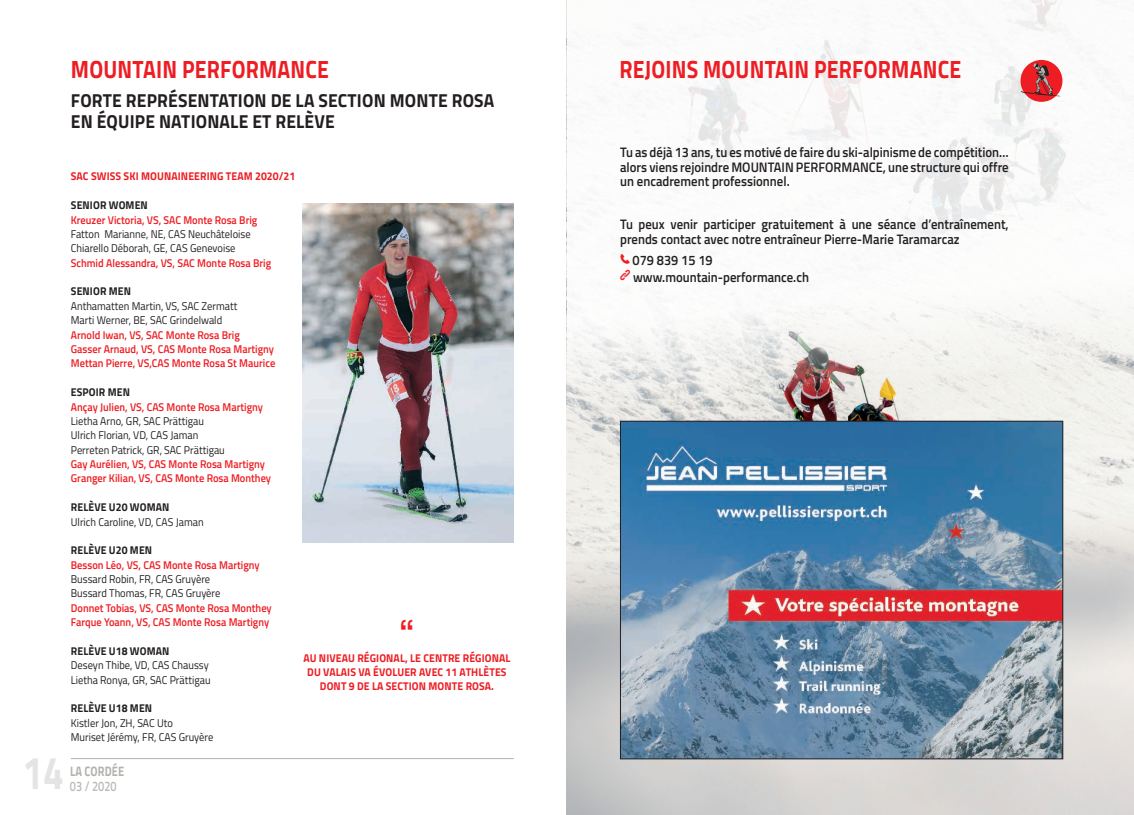
<style>
.page{position:relative;width:1134px;height:815px;background:#fff}
.page>*{position:absolute;margin:0;border:0;box-sizing:border-box;transform-origin:0 0}
.t1{font:700 46.25px "Titillium Web";color:#e4e4e4;scale:.8 1}
.t2{font:37.5px "Pragmatica Ext";color:#ee1d23;scale:.95 1}
.t3{font:700 25px "Titillium Web";letter-spacing:.01em;color:#ee1d23;scale:.85 1}
.t4{font:700 18.75px/21.2px "Titillium Web";letter-spacing:.01em;color:#231f20;scale:.93 1}
.t5{font:600 13.75px/14.4px "Titillium Web";color:#231f20;scale:.93 1}
.t6{font:700 13.75px "Titillium Web";letter-spacing:.01em;color:#b4b2ae;scale:.8 1}
.t7{font:600 13.75px "Titillium Web";color:#bdbbb8;scale:.8 1}
.t8{font:11.25px/14.4px "Titillium Web";color:#231f20;scale:.93 1}
.t9{font:600 11.25px/14.4px "Titillium Web";color:#ee1d23;scale:.93 1}
.t10{font:700 11.25px/14.4px "Titillium Web";letter-spacing:.01em;color:#ee1d23;text-align:center;scale:.93 1}
.t11{font:700 11.25px "Titillium Web";letter-spacing:.01em;color:#231f20;scale:.93 1}
.s1{font-family:"Breezi Icon Set";font-weight:400;color:#ee1d23}
</style>
<div class="page">
<hr style="left:71px;top:758px;width:443px;height:1px;background:#b4b2ae">
<img style="left:567px;top:422px;width:567px;height:393px">
<svg style="left:567px;top:0;width:567px;height:422px"></svg>
<img style="left:622px;top:423px;width:439px;height:334px">
<div style="left:620px;top:421px;width:443px;height:338px;border:1px solid #231f20"></div>
<img style="left:302px;top:204px;width:212px;height:338px">
<div style="left:1020px;top:60px;width:42px;height:42px;background:#ee1d23;border-radius:50%"></div>
<svg style="left:1021px;top:63px;width:40px;height:33px"></svg>
<h3 class="t3" style="left:71px;top:50px;width:305px">MOUNTAIN PERFORMANCE</h3>
<h3 class="t4" style="left:71px;top:89px;width:457px">FORTE REPRÉSENTATION DE LA SECTION MONTE ROSA<br>EN ÉQUIPE NATIONALE ET RELÈVE</h3>
<p class="t10" style="left:71px;top:169px;width:243px">SAC SWISS SKI MOUNAINEERING TEAM 2020/21</p>
<p class="t11" style="left:71px;top:197px;width:84px">SENIOR WOMEN</p>
<p class="t9" style="left:71px;top:212px;width:202px">Kreuzer Victoria, VS, SAC Monte Rosa Brig</p>
<p class="t8" style="left:71px;top:226px;width:195px">Fatton Marianne, NE, CAS Neuchâteloise<br>Chiarello Déborah, GE, CAS Genevoise</p>
<p class="t9" style="left:71px;top:255px;width:217px">Schmid Alessandra, VS, SAC Monte Rosa Brig</p>
<p class="t11" style="left:71px;top:283px;width:66px">SENIOR MEN</p>
<p class="t8" style="left:71px;top:298px;width:181px">Anthamatten Martin, VS, SAC Zermatt<br>Marti Werner, BE, SAC Grindelwald</p>
<p class="t9" style="left:71px;top:327px;width:221px">Arnold Iwan, VS, SAC Monte Rosa Brig<br>Gasser Arnaud, VS, CAS Monte Rosa Martigny<br>Mettan Pierre, VS,CAS Monte Rosa St Maurice</p>
<p class="t11" style="left:71px;top:384px;width:65px">ESPOIR MEN</p>
<p class="t9" style="left:71px;top:399px;width:208px">Ançay Julien, VS, CAS Monte Rosa Martigny</p>
<p class="t8" style="left:71px;top:413px;width:167px">Lietha Arno, GR, SAC Prättigau<br>Ulrich Florian, VD, CAS Jaman<br>Perreten Patrick, GR, SAC Prättigau</p>
<p class="t9" style="left:71px;top:456px;width:217px">Gay Aurélien, VS, CAS Monte Rosa Martigny<br>Granger Kilian, VS, CAS Monte Rosa Monthey</p>
<p class="t11" style="left:71px;top:499px;width:107px">RELÈVE U20 WOMAN</p>
<p class="t8" style="left:71px;top:514px;width:144px">Ulrich Caroline, VD, CAS Jaman</p>
<p class="t11" style="left:71px;top:542px;width:89px">RELÈVE U20 MEN</p>
<p class="t9" style="left:71px;top:557px;width:204px">Besson Léo, VS, CAS Monte Rosa Martigny</p>
<p class="t8" style="left:71px;top:571px;width:162px">Bussard Robin, FR, CAS Gruyère<br>Bussard Thomas, FR, CAS Gruyère</p>
<p class="t9" style="left:71px;top:600px;width:217px">Donnet Tobias, VS, CAS Monte Rosa Monthey<br>Farque Yoann, VS, CAS Monte Rosa Martigny</p>
<p class="t11" style="left:71px;top:642px;width:107px">RELÈVE U18 WOMAN</p>
<p class="t8" style="left:71px;top:658px;width:152px">Deseyn Thibe, VD, CAS Chaussy<br>Lietha Ronya, GR, SAC Prättigau</p>
<p class="t11" style="left:71px;top:700px;width:89px">RELÈVE U18 MEN</p>
<p class="t8" style="left:71px;top:715px;width:155px">Kistler Jon, ZH, SAC Uto<br>Muriset Jérémy, FR, CAS Gruyère</p>
<h1 class="t1" style="left:22px;top:738px;width:53px">14</h1>
<p class="t6" style="left:70px;top:760px;width:69px">LA CORDÉE</p>
<p class="t7" style="left:70px;top:775px;width:60px">03 / 2020</p>
<h2 class="t2" style="left:399px;top:611px;width:19px">“</h2>
<p class="t10" style="left:303px;top:650px;width:224px">AU NIVEAU RÉGIONAL, LE CENTRE RÉGIONAL<br>DU VALAIS VA ÉVOLUER AVEC 11 ATHLÈTES<br>DONT 9 DE LA SECTION MONTE ROSA.</p>
<h3 class="t3" style="left:619px;top:50px;width:404px">REJOINS MOUNTAIN PERFORMANCE</h3>
<p class="t5" style="left:620px;top:145px;width:419px;text-align:justify">Tu as déjà 13 ans, tu es motivé de faire du ski-alpinisme de compétition… alors viens rejoindre MOUNTAIN PERFORMANCE, une structure qui offre un encadrement professionnel.</p>
<p class="t5" style="left:620px;top:216px;width:419px">Tu peux venir participer gratuitement à une séance d’entraînement, prends contact avec notre entraîneur Pierre-Marie Taramarcaz</p>
<p class="t5" style="left:620px;top:251px;width:205px;line-height:17.5px"><span class="s1">A</span> 079 839 15 19<br><span class="s1">l</span> www.mountain-performance.ch</p>
</div>
